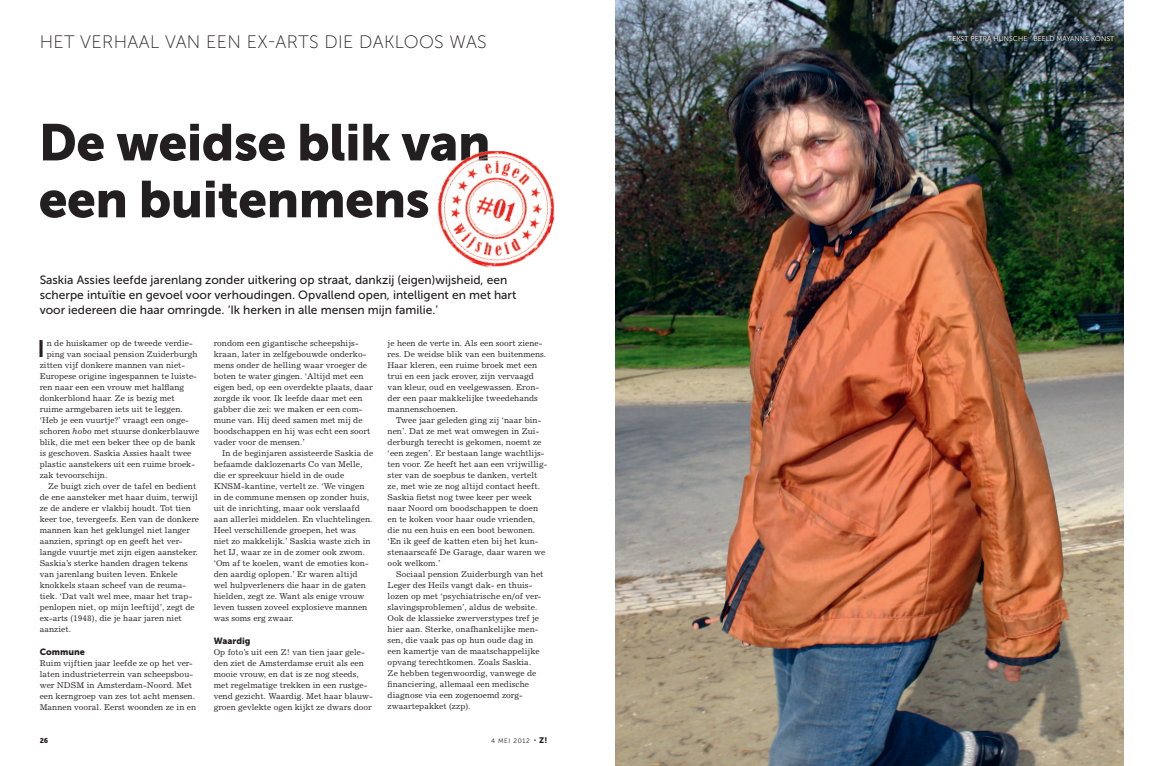
<style>
.page{position:relative;width:1163px;height:766px;background:#fff}
.page>*{position:absolute;margin:0;border:0;box-sizing:border-box;transform-origin:0 0}
.t1{font:51.2px/56.8px "Museo Sans 900";letter-spacing:-.01em;color:#231f20}
.t2{font:23.8px "Museo Sans 700";color:#231f20}
.t3{font:18px "Museo Sans 100";letter-spacing:.02em;color:#231f20}
.t4{font:12px/15px "Museo Sans 500";color:#231f20}
.t5{font:9px "Museo Sans 900";color:#231f20}
.t6{font:8.4px/11px "Excelsior";letter-spacing:.005em;color:#231f20}
.t7{font:7px "Museo Sans 300";letter-spacing:.005em;color:#fff}
.t8{font:7px "Museo Sans 900";color:#231f20}
.t9{font:6.5px "Museo Sans 300";letter-spacing:.1em;color:#231f20}
.s1{font-style:italic}
.s2{font-family:"Museo Sans 900";font-size:8px}
</style>
<div class="page">
<img style="left:615px;top:0;width:508px;height:765px">
<svg style="left:945px;top:31px;width:171px;height:12px;background:#39484d"></svg>
<img style="left:438px;top:151px;width:116px;height:116px">
<h3 class="t3" style="left:40px;top:32px;width:448px">HET VERHAAL VAN EEN EX-ARTS DIE DAKLOOS WAS</h3>
<h1 class="t1" style="left:39px;top:114px;width:453px">De weidse blik van een buitenmens</h1>
<p class="t4" style="left:40px;top:272px;width:478px">Saskia Assies leefde jarenlang zonder uitkering op straat, dankzij (eigen)wijsheid, een scherpe intuïtie en gevoel voor verhoudingen. Opvallend open, intelligent en met hart voor iedereen die haar omringde. ‘Ik herken in alle mensen mijn familie.’</p>
<h2 class="t2" style="left:38px;top:336px;width:9px">I</h2>
<p class="t6" style="left:47px;top:337px;width:147px">n de huiskamer op de tweede verdie-</p>
<p class="t6" style="left:47px;top:348px;width:152px">ping van sociaal pension Zuiderburgh</p>
<p class="t6" style="left:40px;top:359px;width:147px">zitten vijf donkere mannen van niet-</p>
<p class="t6" style="left:40px;top:370px;width:159px">Europese origine ingespannen te luiste-</p>
<p class="t6" style="left:40px;top:381px;width:146px">ren naar een een vrouw met halflang</p>
<p class="t6" style="left:40px;top:392px;width:136px">donkerblond haar. Ze is bezig met</p>
<p class="t6" style="left:40px;top:403px;width:145px">ruime armgebaren iets uit te leggen.</p>
<p class="t6" style="left:40px;top:414px;width:151px">‘Heb je een vuurtje?’ vraagt een onge-</p>
<p class="t6" style="left:40px;top:425px;width:161px">schoren <span class="s1">hobo</span> met stuurse donkerblauwe</p>
<p class="t6" style="left:40px;top:436px;width:157px">blik, die met een beker thee op de bank</p>
<p class="t6" style="left:40px;top:447px;width:153px">is geschoven. Saskia Assies haalt twee</p>
<p class="t6" style="left:40px;top:458px;width:157px">plastic aanstekers uit een ruime broek-</p>
<p class="t6" style="left:40px;top:469px;width:69px">zak tevoorschijn.</p>
<p class="t6" style="left:48px;top:480px;width:149px">Ze buigt zich over de tafel en bedient</p>
<p class="t6" style="left:40px;top:491px;width:160px">de ene aansteker met haar duim, terwijl</p>
<p class="t6" style="left:40px;top:502px;width:152px">ze de andere er vlakbij houdt. Tot tien</p>
<p class="t6" style="left:40px;top:513px;width:161px">keer toe, tevergeefs. Een van de donkere</p>
<p class="t6" style="left:40px;top:524px;width:152px">mannen kan het geklungel niet langer</p>
<p class="t6" style="left:40px;top:535px;width:144px">aanzien, springt op en geeft het ver-</p>
<p class="t6" style="left:40px;top:546px;width:160px">langde vuurtje met zijn eigen aansteker.</p>
<p class="t6" style="left:40px;top:557px;width:150px">Saskia’s sterke handen dragen tekens</p>
<p class="t6" style="left:40px;top:568px;width:139px">van jarenlang buiten leven. Enkele</p>
<p class="t6" style="left:40px;top:579px;width:148px">knokkels staan scheef van de reuma-</p>
<p class="t6" style="left:40px;top:590px;width:154px">tiek. ‘Dat valt wel mee, maar het trap-</p>
<p class="t6" style="left:40px;top:601px;width:157px">penlopen niet, op mijn leeftijd’, zegt de</p>
<p class="t6" style="left:40px;top:612px;width:144px">ex-arts (1948), die je haar jaren niet</p>
<p class="t6" style="left:40px;top:623px;width:33px">aanziet.</p>
<p class="t5" style="left:40px;top:646px;width:47px">Commune</p>
<p class="t6" style="left:40px;top:656px;width:158px">Ruim vijftien jaar leefde ze op het ver&shy;laten industrieterrein van scheepsbou&shy;wer NDSM in Amsterdam-Noord. Met een kerngroep van zes tot acht mensen.<br>Mannen vooral. Eerst woonden ze in en</p>
<p class="t6" style="left:214px;top:337px;width:161px">rondom een gigantische scheepshijs&shy;kraan, later in zelfgebouwde onderko&shy;mens onder de helling waar vroeger de boten te water gingen. ‘Altijd met een eigen bed, op een overdekte plaats, daar zorgde ik voor. Ik leefde daar met een gabber die zei: we maken er een com&shy;mune van. Hij deed samen met mij de boodschappen en hij was echt een soort vader voor de mensen.’</p>
<p class="t6" style="left:214px;top:447px;width:161px;text-indent:9px">In de beginjaren assisteerde Saskia de befaamde daklozenarts Co van Melle, die er spreekuur hield in de oude KNSM-kantine, vertelt ze. ‘We vingen in de commune mensen op zonder huis, uit de inrichting, maar ook verslaafd aan allerlei middelen. En vluchtelingen.<br>Heel verschillende groepen, het was niet zo makkelijk.’ Saskia waste zich in het IJ, waar ze in de zomer ook zwom. ‘Om af te koelen, want de emoties kon&shy;den aardig oplopen.’ Er waren altijd wel hulpverleners die haar in de gaten hielden, zegt ze. Want als enige vrouw leven tussen zoveel explosieve mannen was soms erg zwaar.</p>
<p class="t5" style="left:214px;top:635px;width:38px">Waardig</p>
<p class="t6" style="left:214px;top:645px;width:161px">Op foto’s uit een Z! van tien jaar gele&shy;den ziet de Amsterdamse eruit als een mooie vrouw, en dat is ze nog steeds, met regelmatige trekken in een rustge&shy;vend gezicht. Waardig. Met haar blauw&shy;groen gevlekte ogen kijkt ze dwars door</p>
<p class="t6" style="left:387px;top:337px;width:160px">je heen de verte in. Als een soort ziene&shy;res. De weidse blik van een buitenmens.<br>Haar kleren, een ruime broek met een trui en een jack erover, zijn vervaagd van kleur, oud en veelgewassen. Eron&shy;der een paar makkelijke tweedehands mannenschoenen.</p>
<p class="t6" style="left:387px;top:414px;width:161px;text-indent:9px">Twee jaar geleden ging zij ‘naar bin&shy;nen’. Dat ze met wat omwegen in Zui&shy;derburgh terecht is gekomen, noemt ze ‘een zegen’. Er bestaan lange wachtlijs&shy;ten voor. Ze heeft het aan een vrijwillig&shy;ster van de soepbus te danken, vertelt ze, met wie ze nog altijd contact heeft.<br>Saskia fietst nog twee keer per week naar Noord om boodschappen te doen en te koken voor haar oude vrienden, die nu een huis en een boot bewonen. ‘En ik geef de katten eten bij het kun&shy;stenaarscafé De Garage, daar waren we ook welkom.’</p>
<p class="t6" style="left:387px;top:568px;width:157px;text-indent:9px">Sociaal pension Zuiderburgh van het Leger des Heils vangt dak- en thuis&shy;lozen op met ‘psychiatrische en/of ver&shy;slavingsproblemen’, aldus de website.<br>Ook de klassieke zwerverstypes tref je hier aan. Sterke, onafhankelijke men&shy;sen, die vaak pas op hun oude dag in een kamertje van de maatschappelijke opvang terechtkomen. Zoals Saskia.<br>Ze hebben tegenwoordig, vanwege de financiering, allemaal een medische diagnose via een zogenoemd zorg&shy;zwaartepakket (zzp).</p>
<p class="t8" style="left:40px;top:736px;width:10px">26</p>
<p class="t9" style="left:491px;top:736px;width:58px">4 MEI 2012 <span class="s2">· Z!</span></p>
<p class="t7" style="left:948px;top:34px;width:166px">TEKST PETRA HUNSCH E · BEELD MAYANNE KÖNST</p>
</div>
